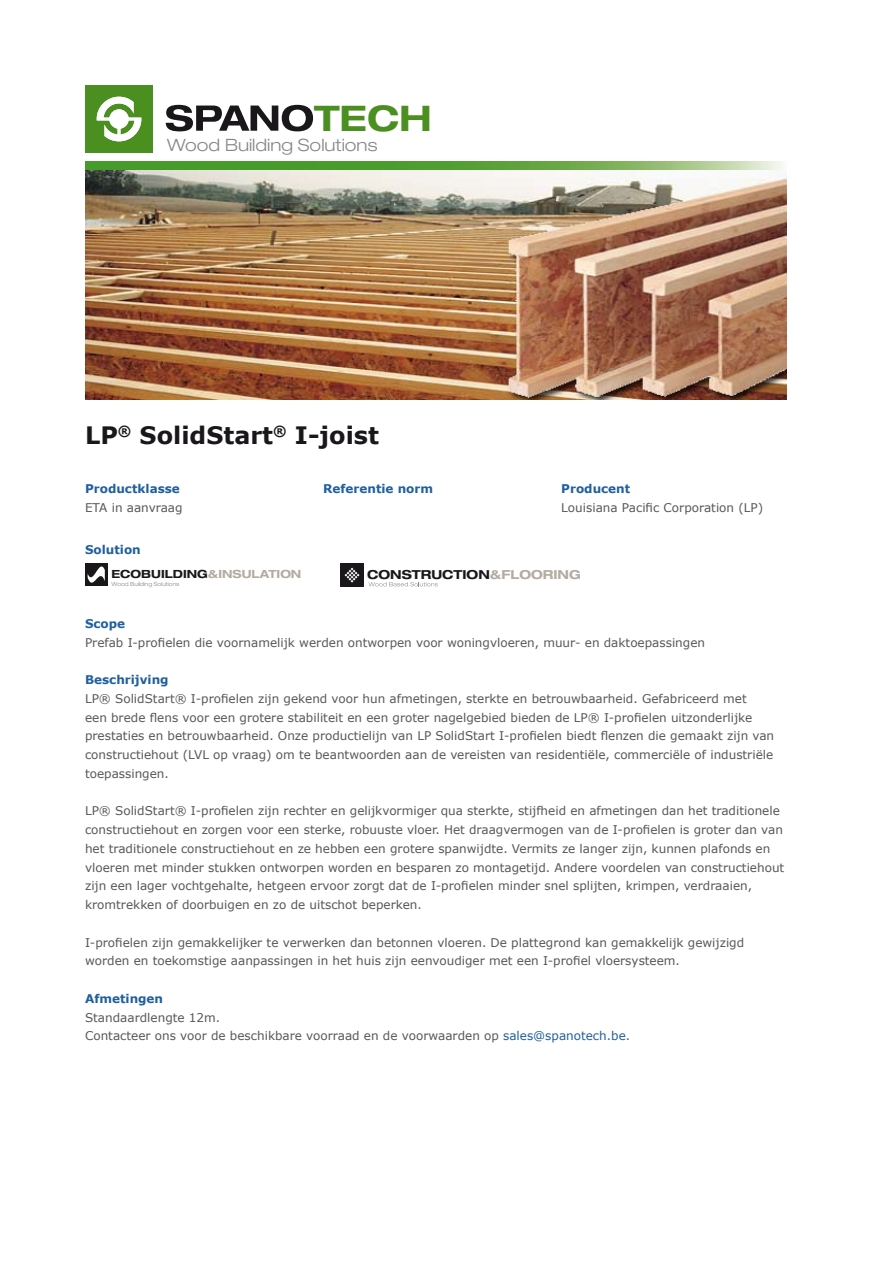
<style>
.page{position:relative;width:893px;height:1263px;background:#fff}
.page>*{position:absolute;margin:0;border:0;box-sizing:border-box;transform-origin:0 0}
.t1{font:700 expanded 35.25px "Helvetica Neue LT Std";color:#4c8f21}
.t2{font:700 24px "Verdana";color:#1a171b}
.t3{font:300 expanded 16.95px "Helvetica Neue LT Std";color:#878889}
.t4{font:700 expanded 12.45px "Helvetica Neue LT Std";color:#1a171b}
.t5{font:12px/18.8px "Verdana";color:#575759}
.t6{font:700 12px "Verdana";color:#205f9f}
.t7{font:700 expanded 11.25px "Helvetica Neue LT Std";color:#1a171b}
.t8{font:300 expanded 5.7px "Helvetica Neue LT Std";color:#878889}
.s1{color:#b4aba1}
.s2{color:#205f9f}
</style>
<div class="page">
<div style="left:85px;top:85px;width:68px;height:68px;background:#4c8f21"></div>
<svg style="left:97px;top:97px;width:44px;height:44px"></svg>
<svg style="left:166px;top:105px;width:147px;height:26px"></svg>
<svg style="left:85px;top:162px;width:699px;height:8px;background:#69aa4c"></svg>
<img style="left:85px;top:170px;width:702px;height:230px">
<div style="left:85px;top:563px;width:22px;height:23px;background:#1a171b"></div>
<svg style="left:88px;top:566px;width:17px;height:17px"></svg>
<div style="left:340px;top:563px;width:24px;height:24px;background:#1a171b"></div>
<svg style="left:368px;top:582px;width:70px;height:4px"></svg>
<svg style="left:345px;top:568px;width:14px;height:15px"></svg>
<h1 class="t1" style="left:314px;top:96px;width:119px">TECH</h1>
<h3 class="t3" style="left:167px;top:135px;width:212px">Wood Building Solutions</h3>
<h2 class="t2" style="left:85px;top:419px;width:296px">LP<sup>®</sup> SolidStart<sup>®</sup> I-joist</h2>
<p class="t6" style="left:85px;top:481px;width:96px">Productklasse</p>
<p class="t5" style="left:85px;top:497px;width:99px">ETA in aanvraag</p>
<p class="t6" style="left:85px;top:542px;width:57px">Solution</p>
<p class="t7" style="left:112px;top:567px;width:191px">ECOBUILDING<span class="s1">&amp;INSULATION</span></p>
<p class="t8" style="left:112px;top:580px;width:69px">Wood Building Solutions</p>
<p class="t6" style="left:323px;top:481px;width:111px">Referentie norm</p>
<p class="t6" style="left:561px;top:481px;width:70px">Producent</p>
<p class="t5" style="left:561px;top:497px;width:203px">Louisiana Pacific Corporation (LP)</p>
<p class="t4" style="left:367px;top:567px;width:215px">CONSTRUCTION<span class="s1">&amp;FLOORING</span></p>
<p class="t6" style="left:85px;top:616px;width:42px">Scope</p>
<p class="t5" style="left:85px;top:632px;width:622px">Prefab I-profielen die voornamelijk werden ontworpen voor woningvloeren, muur- en daktoepassingen</p>
<p class="t6" style="left:85px;top:672px;width:85px">Beschrijving</p>
<p class="t5" style="left:85px;top:689px;width:691px">LP® SolidStart® I-profielen zijn gekend voor hun afmetingen, sterkte en betrouwbaarheid. Gefabriceerd met<br>een brede flens voor een grotere stabiliteit en een groter nagelgebied bieden de LP® I-profielen uitzonderlijke prestaties en betrouwbaarheid. Onze productielijn van LP SolidStart I-profielen biedt flenzen die gemaakt zijn van constructiehout (LVL op vraag) om te beantwoorden aan de vereisten van residentiële, commerciële of industriële toepassingen.</p>
<p class="t5" style="left:85px;top:801px;width:701px">LP® SolidStart® I-profielen zijn rechter en gelijkvormiger qua sterkte, stijfheid en afmetingen dan het traditionele constructiehout en zorgen voor een sterke, robuuste vloer. Het draagvermogen van de I-profielen is groter dan van het traditionele constructiehout en ze hebben een grotere spanwijdte. Vermits ze langer zijn, kunnen plafonds en vloeren met minder stukken ontworpen worden en besparen zo montagetijd. Andere voordelen van constructiehout zijn een lager vochtgehalte, hetgeen ervoor zorgt dat de I-profielen minder snel splijten, krimpen, verdraaien, kromtrekken of doorbuigen en zo de uitschot beperken.</p>
<p class="t5" style="left:85px;top:932px;width:661px">I-profielen zijn gemakkelijker te verwerken dan betonnen vloeren. De plattegrond kan gemakkelijk gewijzigd worden en toekomstige aanpassingen in het huis zijn eenvoudiger met een I-profiel vloersysteem.</p>
<p class="t6" style="left:85px;top:991px;width:80px">Afmetingen</p>
<p class="t5" style="left:85px;top:1007px;width:547px">Standaardlengte 12m.<br>Contacteer ons voor de beschikbare voorraad en de voorwaarden op <span class="s2">sales@spanotech.be</span>.</p>
</div>
